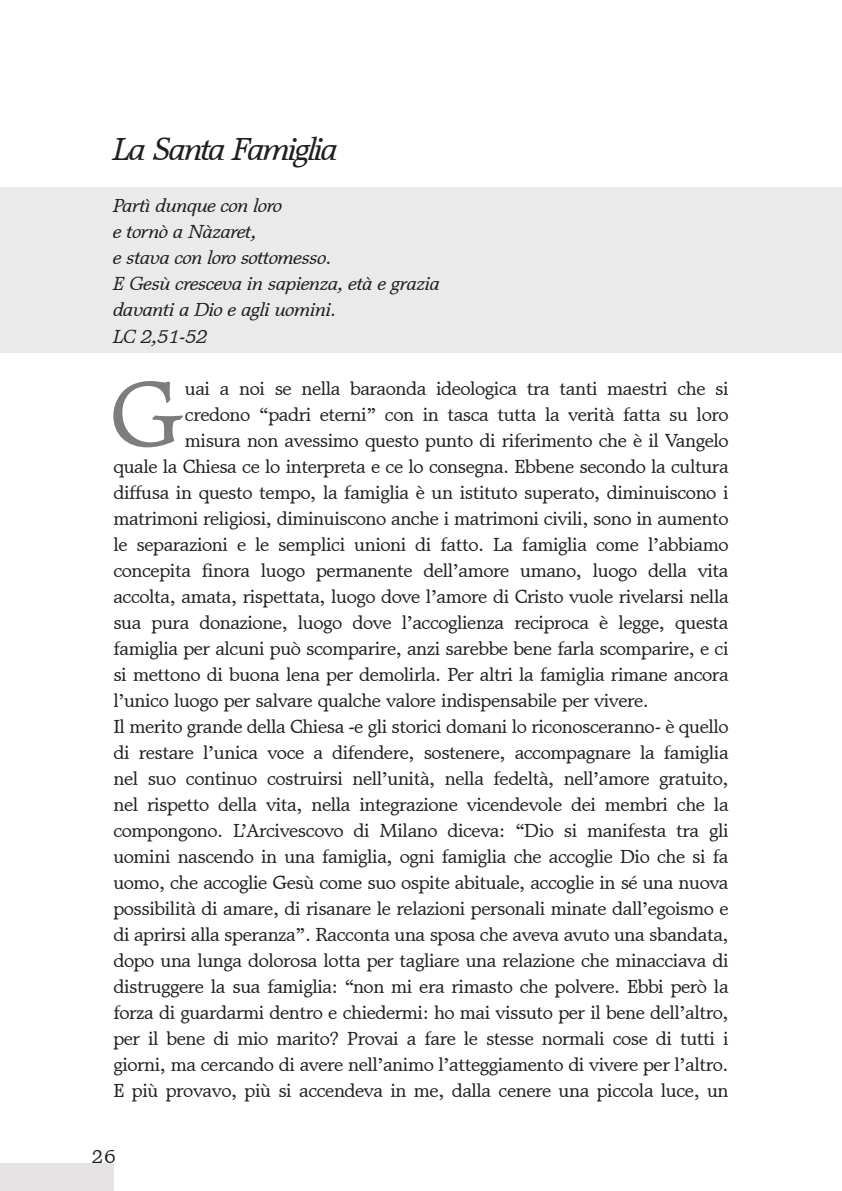
<style>
.page{position:relative;width:842px;height:1191px;background:#fff}
.page>*{position:absolute;margin:0;border:0;box-sizing:border-box;transform-origin:0 0}
.t1{font:95px "Matt Antique BT";color:#7d7c7e}
.t2{font:italic 32px "Matt Antique BT";letter-spacing:-.075em;color:#241f1f}
.t3{font:19px "Matt Antique BT";letter-spacing:-.025em;color:#241f1f}
.t4{font:italic 19px/26px "Matt Antique BT";letter-spacing:-.025em;color:#241f1f}
</style>
<div class="page">
<div style="left:0;top:1163px;width:113px;height:28px;background:#e5e3e4"></div>
<div style="left:0;top:187px;width:842px;height:166px;background:#ebeaea"></div>
<h2 class="t2" style="left:113px;top:130px;width:227px">La Santa Famiglia</h2>
<p class="t4" style="left:113px;top:193px;width:329px">Partì dunque con loro<br>e tornò a Nàzaret,<br>e stava con loro sottomesso.<br>E Gesù cresceva in sapienza, età e grazia davanti a Dio e agli uomini.<br>LC 2,51-52</p>
<h1 class="t1" style="left:109px;top:354px;width:75px">G</h1>
<p class="t3" style="left:185px;top:376px;width:545px">uai a noi se nella baraonda ideologica tra tanti maestri che si</p>
<p class="t3" style="left:185px;top:402px;width:545px">credono “padri eterni” con in tasca tutta la verità fatta su loro</p>
<p class="t3" style="left:185px;top:428px;width:545px">misura non avessimo questo punto di riferimento che è il Vangelo</p>
<p class="t3" style="left:113px;top:454px;width:617px">quale la Chiesa ce lo interpreta e ce lo consegna. Ebbene secondo la cultura</p>
<p class="t3" style="left:113px;top:480px;width:617px">diffusa in questo tempo, la famiglia è un istituto superato, diminuiscono i</p>
<p class="t3" style="left:113px;top:506px;width:617px">matrimoni religiosi, diminuiscono anche i matrimoni civili, sono in aumento</p>
<p class="t3" style="left:113px;top:532px;width:617px">le separazioni e le semplici unioni di fatto. La famiglia come l’abbiamo</p>
<p class="t3" style="left:113px;top:558px;width:617px">concepita finora luogo permanente dell’amore umano, luogo della vita</p>
<p class="t3" style="left:113px;top:584px;width:617px">accolta, amata, rispettata, luogo dove l’amore di Cristo vuole rivelarsi nella</p>
<p class="t3" style="left:113px;top:610px;width:617px">sua pura donazione, luogo dove l’accoglienza reciproca è legge, questa</p>
<p class="t3" style="left:113px;top:636px;width:617px">famiglia per alcuni può scomparire, anzi sarebbe bene farla scomparire, e ci</p>
<p class="t3" style="left:113px;top:662px;width:617px">si mettono di buona lena per demolirla. Per altri la famiglia rimane ancora</p>
<p class="t3" style="left:113px;top:688px;width:537px">l’unico luogo per salvare qualche valore indispensabile per vivere.</p>
<p class="t3" style="left:113px;top:714px;width:617px">Il merito grande della Chiesa -e gli storici domani lo riconosceranno- è quello</p>
<p class="t3" style="left:113px;top:740px;width:617px">di restare l’unica voce a difendere, sostenere, accompagnare la famiglia</p>
<p class="t3" style="left:113px;top:766px;width:617px">nel suo continuo costruirsi nell’unità, nella fedeltà, nell’amore gratuito,</p>
<p class="t3" style="left:113px;top:792px;width:617px">nel rispetto della vita, nella integrazione vicendevole dei membri che la</p>
<p class="t3" style="left:113px;top:818px;width:617px">compongono. L’Arcivescovo di Milano diceva: “Dio si manifesta tra gli</p>
<p class="t3" style="left:113px;top:844px;width:617px">uomini nascendo in una famiglia, ogni famiglia che accoglie Dio che si fa</p>
<p class="t3" style="left:113px;top:870px;width:617px">uomo, che accoglie Gesù come suo ospite abituale, accoglie in sé una nuova</p>
<p class="t3" style="left:113px;top:896px;width:617px">possibilità di amare, di risanare le relazioni personali minate dall’egoismo e</p>
<p class="t3" style="left:113px;top:922px;width:617px">di aprirsi alla speranza”. Racconta una sposa che aveva avuto una sbandata,</p>
<p class="t3" style="left:113px;top:948px;width:617px">dopo una lunga dolorosa lotta per tagliare una relazione che minacciava di</p>
<p class="t3" style="left:113px;top:974px;width:617px">distruggere la sua famiglia: “non mi era rimasto che polvere. Ebbi però la</p>
<p class="t3" style="left:113px;top:1000px;width:617px">forza di guardarmi dentro e chiedermi: ho mai vissuto per il bene dell’altro,</p>
<p class="t3" style="left:113px;top:1026px;width:617px">per il bene di mio marito? Provai a fare le stesse normali cose di tutti i</p>
<p class="t3" style="left:113px;top:1052px;width:617px">giorni, ma cercando di avere nell’animo l’atteggiamento di vivere per l’altro.</p>
<p class="t3" style="left:113px;top:1078px;width:617px">E più provavo, più si accendeva in me, dalla cenere una piccola luce, un</p>
<p class="t3" style="left:91px;top:1144px;width:26px">26</p>
</div>
